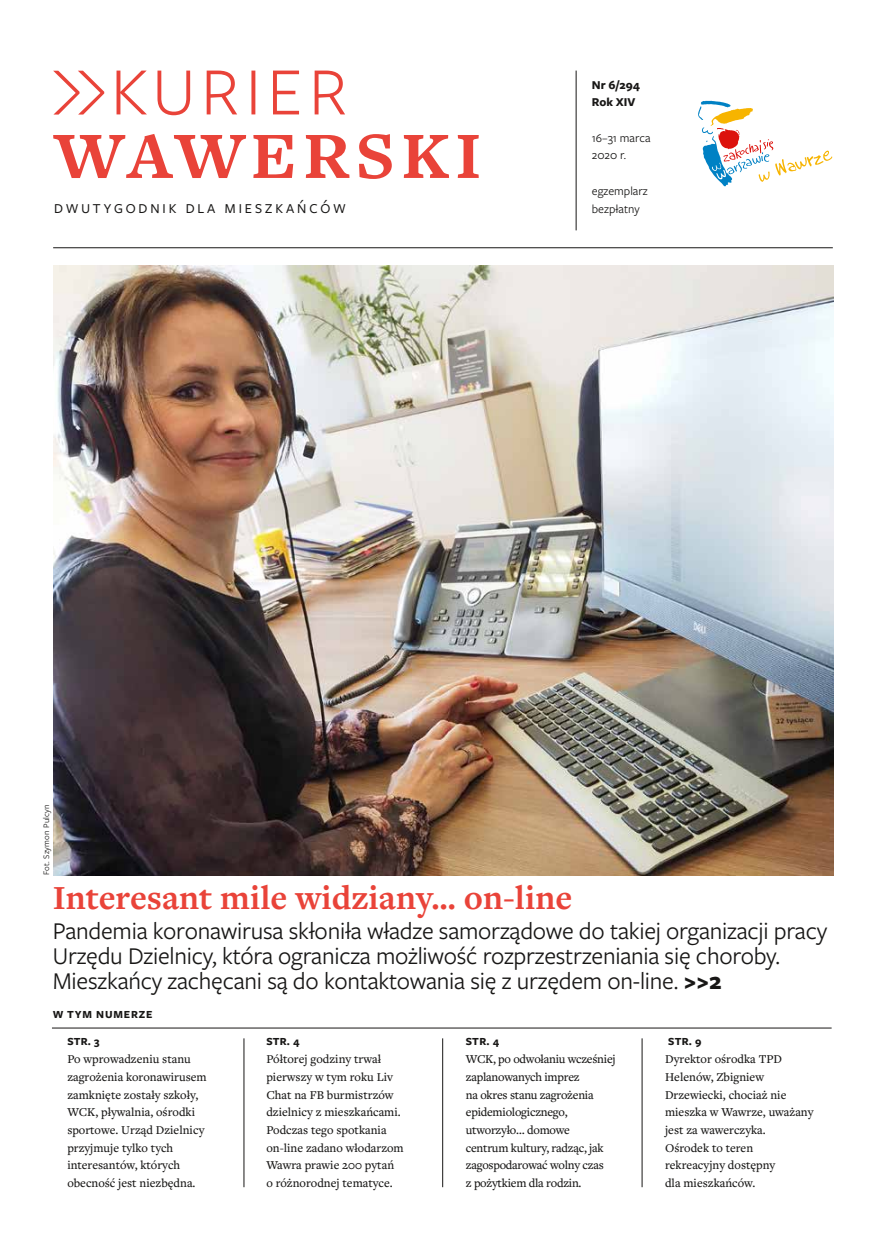
<style>
.page{position:relative;width:886px;height:1251px;background:#fff}
.page>*{position:absolute;margin:0;border:0;box-sizing:border-box;transform-origin:0 0}
.t1{font:700 35px "Freight Text Pro";color:#e94339}
.t2{font:25px/25px "Freight Sans Pro";letter-spacing:-.01em;color:#181716}
.t3{font:18.75px "Freight Sans Pro";letter-spacing:.12em;color:#181716}
.t4{font:500 12.5px/17.8px "Freight Text Pro";color:#181716}
.t5{font:500 12.5px/17.8px "Freight Text Pro";letter-spacing:-.02em;color:#181716}
.t6{font:12.5px/17.8px "Freight Sans Pro";color:#181716}
.t7{font:700 12.5px/17.8px "Freight Sans Pro";color:#181716}
.t8{font:700 11.25px "Freight Sans Pro";letter-spacing:.05em;color:#181716}
.t9{font:700 11.25px "Freight Sans Pro";letter-spacing:.075em;color:#181716}
.t10{font:8.75px "Freight Sans Pro";color:#181716}
.s1{font-weight:700}
</style>
<div class="page">
<img style="left:54px;top:266px;width:779px;height:609px">
<svg style="left:698px;top:101px;width:134px;height:85px"></svg>
<hr style="left:53px;top:247px;width:780px;height:1px;background:#181716">
<hr style="left:576px;top:71px;width:1px;height:159px;background:#181716">
<hr style="left:244px;top:1038px;width:1px;height:149px;background:#181716">
<hr style="left:442px;top:1038px;width:1px;height:149px;background:#181716">
<hr style="left:642px;top:1038px;width:1px;height:149px;background:#181716">
<hr style="left:52px;top:1028px;width:779px;height:1px;background:#181716">
<svg style="left:53px;top:134px;width:426px;height:45px"></svg>
<svg style="left:117px;top:71px;width:228px;height:44px"></svg>
<svg style="left:53px;top:71px;width:51px;height:44px"></svg>
<h3 class="t3" style="left:54px;top:194px;width:294px">Dwutygodnik dla mieszkańców</h3>
<p class="t10" style="left:41px;top:875px;width:73px;rotate:-90deg">Fot. Szymon Pulcyn</p>
<p class="t7" style="left:592px;top:75px;width:50px">Nr 6/294<br>Rok XIV</p>
<p class="t6" style="left:592px;top:128px;width:60px">16–31 marca<br>2020 r.</p>
<p class="t6" style="left:592px;top:181px;width:58px">egzemplarz bezpłatny</p>
<h1 class="t1" style="left:53px;top:874px;width:521px">Interesant mile widziany… on-line</h1>
<h2 class="t2" style="left:53px;top:917px;width:776px">Pandemia koronawirusa skłoniła władze samorządowe do takiej organizacji pracy<br>Urzędu Dzielnicy, która ogranicza możliwość rozprzestrzeniania się choroby.<br>Mieszkańcy zachęcani są do kontaktowania się z urzędem on-line. <span class="s1">&gt;&gt;2</span></h2>
<p class="t9" style="left:53px;top:1006px;width:101px">W TYM NUMERZE</p>
<p class="t8" style="left:67px;top:1034px;width:34px">STR. 3</p>
<p class="t4" style="left:67px;top:1050px;width:141px">Po wprowadzeniu stanu zagrożenia koronawirusem zamknięte zostały szkoły,<br>WCK, pływalnia, ośrodki sportowe. Urząd Dzielnicy przyjmuje tylko tych interesantów, których obecność jest niezbędna.</p>
<p class="t8" style="left:266px;top:1034px;width:35px">STR. 4</p>
<p class="t4" style="left:266px;top:1050px;width:139px">Półtorej godziny trwał pierwszy w tym roku Liv<br>Chat na FB burmistrzów dzielnicy z mieszkańcami.<br>Podczas tego spotkania on-line zadano włodarzom<br>Wawra prawie 200 pytań o różnorodnej tematyce.</p>
<p class="t8" style="left:466px;top:1034px;width:35px">STR. 4</p>
<p class="t5" style="left:466px;top:1050px;width:151px">WCK, po odwołaniu wcześniej zaplanowanych imprez<br>na okres stanu zagrożenia epidemiologicznego, utworzyło… domowe<br>centrum kultury, radząc, jak zagospodarować wolny czas<br>z pożytkiem dla rodzin.</p>
<p class="t8" style="left:668px;top:1034px;width:35px">STR. 9</p>
<p class="t4" style="left:665px;top:1050px;width:150px">Dyrektor ośrodka TPD<br>Helenów, Zbigniew<br>Drzewiecki, chociaż nie mieszka w Wawrze, uważany jest za wawerczyka.<br>Ośrodek to teren rekreacyjny dostępny<br>dla mieszkańców.</p>
</div>
